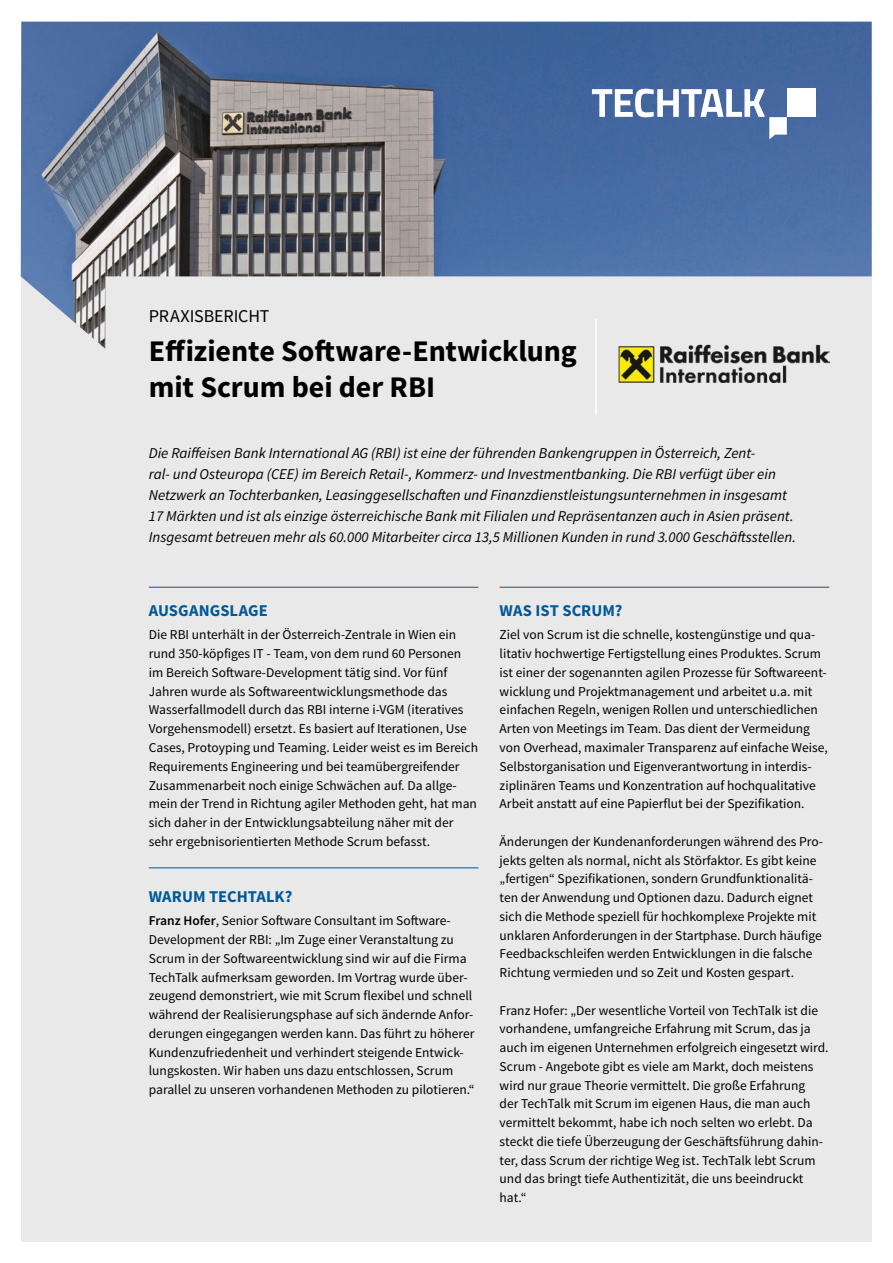
<style>
.page{position:relative;width:893px;height:1263px;background:#fff}
.page>*{position:absolute;margin:0;border:0;box-sizing:border-box;transform-origin:0 0}
.Headline{font:700 30px/36px "Source Sans Pro";letter-spacing:-.005em;color:#000}
.Headline-2{font:18px "Source Sans Pro";letter-spacing:-.01em;color:#000}
.t1{font:700 16.5px "Source Sans Pro";letter-spacing:.005em;color:#005898}
.t2{font:italic 15px/21px "Source Sans Pro";color:#000}
.t3{font:13.5px/18.8px "Source Sans Pro";color:#000}
.s1{font-weight:600}
</style>
<div class="page">
<div style="left:21px;top:257px;width:851px;height:985px;background:#e9e9e9"></div>
<img style="left:21px;top:22px;width:851px;height:327px">
<svg style="left:592px;top:89px;width:195px;height:50px"></svg>
<div style="left:787px;top:89px;width:28px;height:28px;background:#fff"></div>
<hr style="left:149px;top:587px;width:329px;height:1px;background:#005898">
<hr style="left:500px;top:587px;width:329px;height:1px;background:#005898">
<hr style="left:149px;top:867px;width:329px;height:1px;background:#005898">
<img style="left:618px;top:344px;width:211px;height:39px">
<hr style="left:595px;top:319px;width:2px;height:96px;background:#fff">
<p class="Headline-2" style="left:149px;top:305px;width:122px">PRAXISBERICHT</p>
<p class="Headline" style="left:149px;top:334px;width:429px">Effiziente Software-Entwicklung mit Scrum bei der RBI</p>
<p class="t2" style="left:149px;top:442px;width:649px">Die Raiffeisen Bank International AG (RBI) ist eine der führenden Bankengruppen in Österreich, Zent-<br>ral- und Osteuropa (CEE) im Bereich Retail-, Kommerz- und Investmentbanking. Die RBI verfügt über ein Netzwerk an Tochterbanken, Leasinggesellschaften und Finanzdienstleistungsunternehmen in insgesamt 17 Märkten und ist als einzige österreichische Bank mit Filialen und Repräsentanzen auch in Asien präsent.<br>Insgesamt betreuen mehr als 60.000 Mitarbeiter circa 13,5 Millionen Kunden in rund 3.000 Geschäftsstellen.</p>
<p class="t1" style="left:149px;top:600px;width:120px">AUSGANGSLAGE</p>
<p class="t3" style="left:149px;top:626px;width:331px">Die RBI unterhält in der Österreich-Zentrale in Wien ein rund 350-köpfiges IT - Team, von dem rund 60 Personen im Bereich Software-Development tätig sind. Vor fünf Jahren wurde als Softwareentwicklungsmethode das Wasserfallmodell durch das RBI interne i-VGM (iteratives Vorgehensmodell) ersetzt. Es basiert auf Iterationen, Use Cases, Protoyping und Teaming. Leider weist es im Bereich Requirements Engineering und bei teamübergreifender Zusammenarbeit noch einige Schwächen auf. Da allge&shy;mein der Trend in Richtung agiler Methoden geht, hat man sich daher in der Entwicklungsabteilung näher mit der sehr ergebnisorientierten Methode Scrum befasst.</p>
<p class="t1" style="left:149px;top:886px;width:145px">WARUM TECHTALK?</p>
<p class="t3" style="left:149px;top:912px;width:327px"><span class="s1">Franz Hofer</span>, Senior Software Consultant im Software-Development der RBI: „Im Zuge einer Veranstaltung zu Scrum in der Softwareentwicklung sind wir auf die Firma TechTalk aufmerksam geworden. Im Vortrag wurde über&shy;zeugend demonstriert, wie mit Scrum flexibel und schnell während der Realisierungsphase auf sich ändernde Anfor&shy;derungen eingegangen werden kann. Das führt zu höherer Kundenzufriedenheit und verhindert steigende Entwick&shy;lungskosten. Wir haben uns dazu entschlossen, Scrum parallel zu unseren vorhandenen Methoden zu pilotieren.“</p>
<p class="t1" style="left:500px;top:600px;width:124px">WAS IST SCRUM?</p>
<p class="t3" style="left:500px;top:626px;width:330px">Ziel von Scrum ist die schnelle, kostengünstige und qua&shy;litativ hochwertige Fertigstellung eines Produktes. Scrum ist einer der sogenannten agilen Prozesse für Softwareent&shy;wicklung und Projektmanagement und arbeitet u.a. mit einfachen Regeln, wenigen Rollen und unterschiedlichen Arten von Meetings im Team. Das dient der Vermeidung von Overhead, maximaler Transparenz auf einfache Weise, Selbstorganisation und Eigenverantwortung in interdis&shy;ziplinären Teams und Konzentration auf hochqualitative Arbeit anstatt auf eine Papierflut bei der Spezifikation.</p>
<p class="t3" style="left:500px;top:832px;width:325px">Änderungen der Kundenanforderungen während des Pro&shy;jekts gelten als normal, nicht als Störfaktor. Es gibt keine „fertigen“ Spezifikationen, sondern Grundfunktionalitä&shy;ten der Anwendung und Optionen dazu. Dadurch eignet sich die Methode speziell für hochkomplexe Projekte mit unklaren Anforderungen in der Startphase. Durch häufige Feedbackschleifen werden Entwicklungen in die falsche Richtung vermieden und so Zeit und Kosten gespart.</p>
<p class="t3" style="left:500px;top:1001px;width:330px">Franz Hofer: „Der wesentliche Vorteil von TechTalk ist die vorhandene, umfangreiche Erfahrung mit Scrum, das ja auch im eigenen Unternehmen erfolgreich eingesetzt wird.<br>Scrum - Angebote gibt es viele am Markt, doch meistens wird nur graue Theorie vermittelt. Die große Erfahrung<br>der TechTalk mit Scrum im eigenen Haus, die man auch vermittelt bekommt, habe ich noch selten wo erlebt. Da steckt die tiefe Überzeugung der Geschäftsführung dahin&shy;ter, dass Scrum der richtige Weg ist. TechTalk lebt Scrum und das bringt tiefe Authentizität, die uns beeindruckt hat.“</p>
</div>
